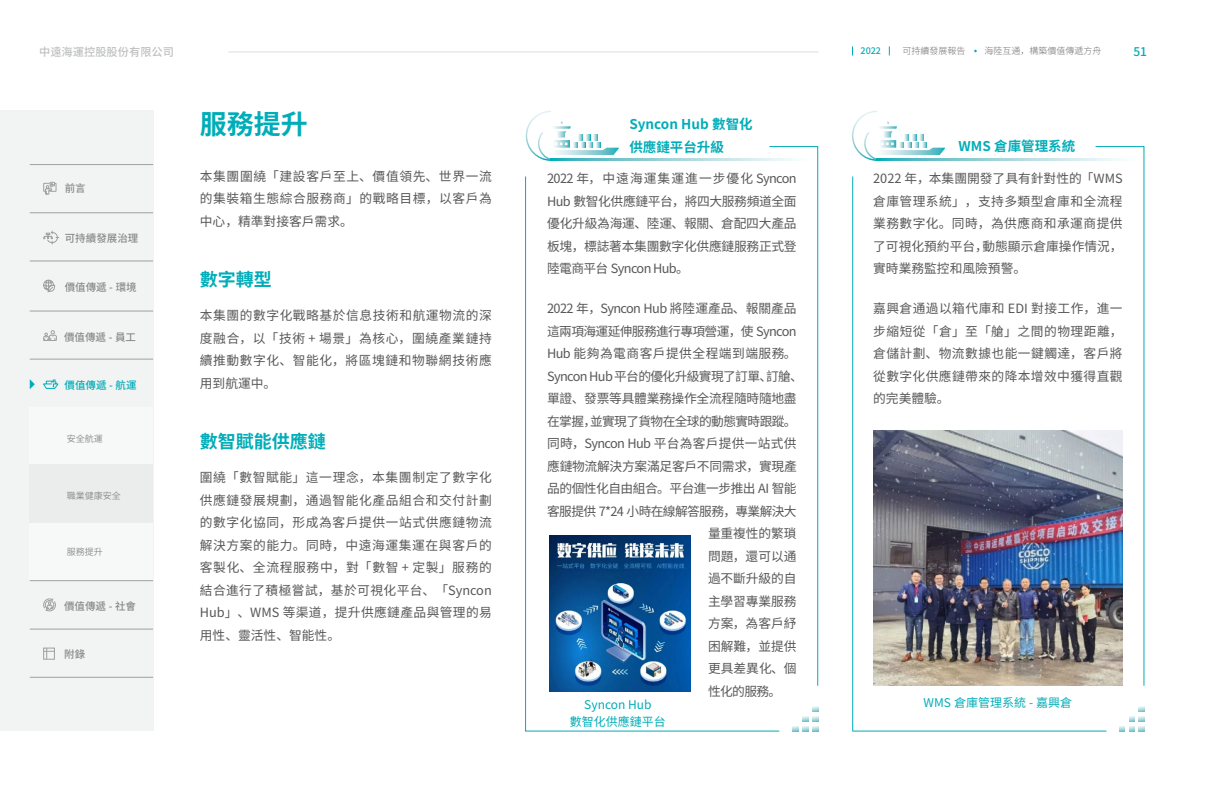
<style>
.page{position:relative;width:1212px;height:808px;background:#fff}
.page>*{position:absolute;margin:0;border:0;box-sizing:border-box;transform-origin:0 0}
.t1{font:700 27px "Source Han Sans SC";color:#00adb8}
.t2{font:700 18px "Source Han Sans SC";color:#00adb8}
.t3{font:700 13.5px/22.5px "Source Han Sans SC";color:#00adb8}
.t4{font:12.75px/22.5px "Source Han Sans SC";color:#595757;text-align:justify}
.t5{font:12.75px "Source Han Sans SC";letter-spacing:-.05em;color:#595757}
.t6{font:12.75px "Source Han Sans SC";letter-spacing:-.02em;color:#595757}
.t7{font:12.75px "Source Han Sans SC";letter-spacing:.02em;color:#595757}
.t8{font:12.75px "Source Han Sans SC";letter-spacing:-.04em;color:#595757}
.t9{font:12.75px "Source Han Sans SC";letter-spacing:.035em;color:#595757}
.t10{font:12px/16.2px "Source Han Sans SC";color:#00adb8;text-align:center}
.t11{font:500 12px "Source Han Sans SC";color:#00adb8}
.t12{font:500 11.25px "Source Han Sans SC";color:#bfc0c0}
.t13{font:500 10.5px "Source Han Sans SC";color:#898989}
.t14{font:500 10.5px "Source Han Sans SC";color:#00adb8}
.t15{font:300 9px "Source Han Sans SC";color:#727171}
.t16{font:9px "Source Han Sans SC";color:#898989}
.t17{font:500 9px "Source Han Sans SC";color:#00adb8}
</style>
<div class="page">
<div style="left:0;top:110px;width:153px;height:621px;background:#f2f3f3"></div>
<div style="left:30px;top:407px;width:123px;height:58px;background:#f7f8f8"></div>
<div style="left:30px;top:523px;width:123px;height:57px;background:#f7f8f8"></div>
<div style="left:30px;top:465px;width:123px;height:58px;background:#ebecec"></div>
<hr style="left:30px;top:164px;width:123px;height:1px;background:#9fa0a0">
<hr style="left:30px;top:580px;width:123px;height:1px;background:#9fa0a0">
<hr style="left:30px;top:629px;width:123px;height:1px;background:#9fa0a0">
<hr style="left:30px;top:677px;width:123px;height:1px;background:#9fa0a0">
<svg style="left:43px;top:182px;width:13px;height:13px"></svg>
<svg style="left:43px;top:598px;width:13px;height:14px"></svg>
<hr style="left:30px;top:261px;width:123px;height:1px;background:#9fa0a0">
<svg style="left:43px;top:280px;width:12px;height:13px"></svg>
<hr style="left:30px;top:311px;width:123px;height:1px;background:#9fa0a0">
<hr style="left:30px;top:359px;width:123px;height:1px;background:#9fa0a0">
<svg style="left:43px;top:380px;width:15px;height:9px"></svg>
<svg style="left:30px;top:379px;width:5px;height:10px"></svg>
<svg style="left:43px;top:330px;width:14px;height:11px"></svg>
<hr style="left:30px;top:212px;width:123px;height:1px;background:#9fa0a0">
<svg style="left:43px;top:230px;width:17px;height:15px"></svg>
<div style="left:43px;top:648px;width:12px;height:11px;border:1px solid #9fa0a0"></div>
<svg style="left:44px;top:648px;width:11px;height:11px"></svg>
<hr style="left:228px;top:52px;width:591px;height:1px;background:#dcdddd">
<svg style="left:525px;top:176px;width:255px;height:556px"></svg>
<img style="left:852px;top:176px;width:255px;height:556px">
<svg style="left:525px;top:110px;width:94px;height:51px"></svg>
<svg style="left:852px;top:110px;width:93px;height:51px"></svg>
<svg style="left:550px;top:159px;width:218px;height:2px"></svg>
<svg style="left:876px;top:159px;width:219px;height:2px"></svg>
<svg style="left:768px;top:146px;width:50px;height:540px"></svg>
<svg style="left:1095px;top:146px;width:50px;height:540px"></svg>
<svg style="left:793px;top:706px;width:25px;height:25px"></svg>
<svg style="left:1119px;top:706px;width:25px;height:25px"></svg>
<p class="t12" style="left:39px;top:45px;width:136px">中遠海運控股股份有限公司</p>
<p class="t17" style="left:860px;top:46px;width:22px">2022</p>
<p class="t15" style="left:902px;top:46px;width:64px">可持續發展報告</p>
<p class="t15" style="left:984px;top:46px;width:118px">海陸互通，構築價值傳遞方舟</p>
<p class="t11" style="left:1133px;top:45px;width:15px">51</p>
<p class="t13" style="left:65px;top:182px;width:22px">前言</p>
<p class="t13" style="left:65px;top:232px;width:75px">可持續發展治理</p>
<p class="t13" style="left:65px;top:281px;width:73px">價值傳遞 - 環境</p>
<p class="t13" style="left:64px;top:331px;width:73px">價值傳遞 - 員工</p>
<p class="t14" style="left:65px;top:379px;width:73px">價值傳遞 - 航運</p>
<p class="t16" style="left:67px;top:434px;width:37px">安全航運</p>
<p class="t16" style="left:67px;top:490px;width:55px">職業健康安全</p>
<p class="t16" style="left:67px;top:546px;width:37px">服務提升</p>
<p class="t13" style="left:64px;top:600px;width:73px">價值傳遞 - 社會</p>
<p class="t13" style="left:64px;top:649px;width:22px">附錄</p>
<h1 class="t1" style="left:200px;top:109px;width:109px">服務提升</h1>
<p class="t4" style="left:200px;top:165px;width:293px">本集團圍繞「建設客戶至上、價值領先、世界一流的集裝箱生態綜合服務商」的戰略目標，以客戶為中心，精準對接客戶需求。</p>
<h2 class="t2" style="left:200px;top:269px;width:73px">數字轉型</h2>
<p class="t4" style="left:200px;top:305px;width:294px">本集團的數字化戰略基於信息技術和航運物流的深度融合，以「技術 + 場景」為核心，圍繞產業鏈持續推動數字化、智能化，將區塊鏈和物聯網技術應用到航運中。</p>
<h2 class="t2" style="left:200px;top:431px;width:127px">數智賦能供應鏈</h2>
<p class="t4" style="left:200px;top:467px;width:294px">圍繞「數智賦能」這一理念，本集團制定了數字化供應鏈發展規劃，通過智能化產品組合和交付計劃的數字化協同，形成為客戶提供一站式供應鏈物流解決方案的能力。同時，中遠海運集運在與客戶的客製化、全流程服務中，對「數智 + 定製」服務的結合進行了積極嘗試，基於可視化平台、「Syncon Hub」、WMS 等渠道，提升供應鏈產品與管理的易用性、靈活性、智能性。</p>
<p class="t3" style="left:629px;top:113px;width:125px">Syncon Hub 數智化供應鏈平台升級</p>
<p class="t4" style="left:547px;top:168px;width:251px">2022 年，中遠海運集運進一步優化 Syncon Hub 數智化供應鏈平台，將四大服務頻道全面優化升級為海運、陸運、報關、倉配四大產品板塊，標誌著本集團數字化供應鏈服務正式登陸電商平台 Syncon Hub。</p>
<p class="t5" style="left:547px;top:301px;width:251px">2022 年，Syncon Hub 將陸運產品、報關產品</p>
<p class="t5" style="left:547px;top:324px;width:251px">這兩項海運延伸服務進行專項營運，使 Syncon</p>
<p class="t9" style="left:547px;top:346px;width:251px">Hub 能夠為電商客戶提供全程端到端服務。</p>
<p class="t5" style="left:547px;top:369px;width:257px">Syncon Hub平台的優化升級實現了訂單、訂艙、</p>
<p class="t6" style="left:547px;top:391px;width:251px">單證、發票等具體業務操作全流程隨時隨地盡</p>
<p class="t5" style="left:547px;top:414px;width:251px">在掌握，並實現了貨物在全球的動態實時跟蹤。</p>
<p class="t7" style="left:547px;top:436px;width:251px">同時，Syncon Hub 平台為客戶提供一站式供</p>
<p class="t6" style="left:547px;top:459px;width:251px">應鏈物流解決方案滿足客戶不同需求，實現產</p>
<p class="t8" style="left:547px;top:481px;width:251px">品的個性化自由組合。平台進一步推出 AI 智能</p>
<p class="t5" style="left:547px;top:504px;width:251px">客服提供 7*24 小時在線解答服務，專業解決大</p>
<p class="t4" style="left:708px;top:522px;width:90px">量重複性的繁瑣</p>
<p class="t4" style="left:708px;top:545px;width:90px">問題，還可以通</p>
<p class="t4" style="left:708px;top:567px;width:90px">過不斷升級的自</p>
<p class="t4" style="left:708px;top:590px;width:90px">主學習專業服務</p>
<p class="t4" style="left:708px;top:612px;width:90px">方案，為客戶紓</p>
<p class="t4" style="left:708px;top:635px;width:90px">困解難，並提供</p>
<p class="t4" style="left:708px;top:657px;width:90px">更具差異化、個</p>
<p class="t4" style="left:708px;top:680px;width:75px">性化的服務。</p>
<p class="t10" style="left:570px;top:697px;width:97px">Syncon Hub<br>數智化供應鏈平台</p>
<p class="t3" style="left:958px;top:135px;width:118px">WMS 倉庫管理系統</p>
<p class="t4" style="left:873px;top:168px;width:251px">2022 年，本集團開發了具有針對性的「WMS倉庫管理系統」，支持多類型倉庫和全流程業務數字化。同時，為供應商和承運商提供了可視化預約平台，動態顯示倉庫操作情況，實時業務監控和風險預警。</p>
<p class="t4" style="left:873px;top:297px;width:251px">嘉興倉通過以箱代庫和 EDI 對接工作，進一步縮短從「倉」至「艙」之間的物理距離，倉儲計劃、物流數據也能一鍵觸達，客戶將從數字化供應鏈帶來的降本增效中獲得直觀的完美體驗。</p>
<p class="t10" style="left:923px;top:695px;width:150px">WMS 倉庫管理系統 - 嘉興倉</p>
</div>
